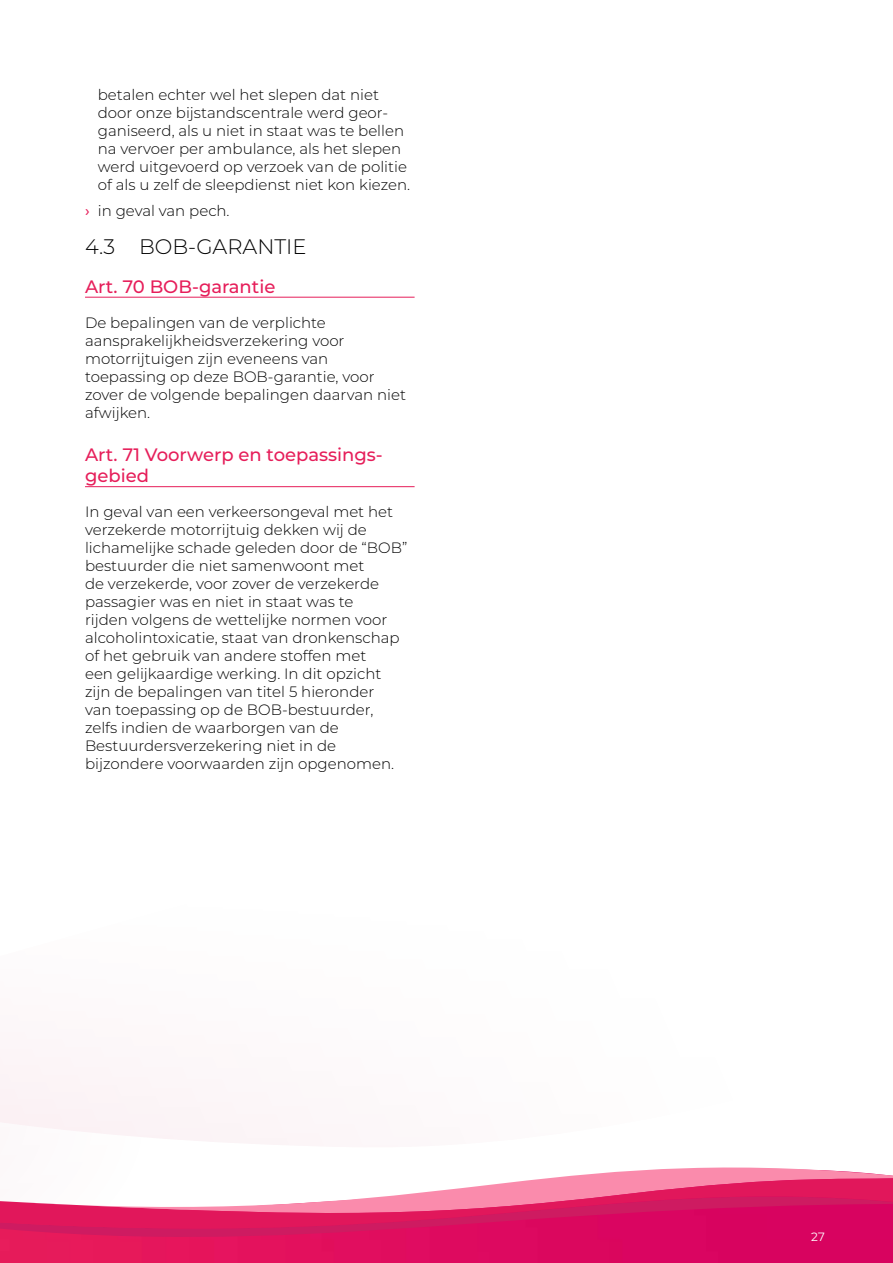
<style>
.page{position:relative;width:893px;height:1263px;background:#fff}
.page>*{position:absolute;margin:0;border:0;box-sizing:border-box;transform-origin:0 0}
.t1{font:300 21px "Belfius 21";color:#000}
.t2{font:500 18px/21.6px "Belfius 21";color:#e61e5a}
.t3{font:300 15px/18px "Belfius 21";color:#000}
.t4{font:12px "Belfius 21";color:#fff}
.s1{font-weight:500;color:#e61e5a}
</style>
<div class="page">
<div style="left:0;top:1057px;width:287px;height:83px;background:#fcf5f7"></div>
<svg style="left:194px;top:1140px;width:95px;height:5px"></svg>
<svg style="left:0;top:1167px;width:893px;height:96px"></svg>
<hr style="left:85px;top:297px;width:330px;height:1px;background:#e61e5a">
<hr style="left:85px;top:486px;width:330px;height:1px;background:#e61e5a">
<p class="t3" style="left:98px;top:85px;width:314px">betalen echter wel het slepen dat niet door onze bijstandscentrale werd geor&shy;ganiseerd, als u niet in staat was te bellen na vervoer per ambulance, als het slepen werd uitgevoerd op verzoek van de politie of als u zelf de sleepdienst niet kon kiezen.</p>
<p class="t3" style="left:85px;top:202px;width:146px"><span class="s1">›</span> in geval van pech.</p>
<h1 class="t1" style="left:85px;top:234px;width:223px">4.3 BOB-GARANTIE</h1>
<p class="t2" style="left:85px;top:275px;width:192px">Art. 70 BOB-garantie</p>
<p class="t3" style="left:85px;top:313px;width:322px">De bepalingen van de verplichte aansprakelijkheidsverzekering voor motorrijtuigen zijn eveneens van toepassing op deze BOB-garantie, voor zover de volgende bepalingen daarvan niet afwijken.</p>
<p class="t2" style="left:85px;top:443px;width:297px">Art. 71 Voorwerp en toepassings&shy;gebied</p>
<p class="t3" style="left:85px;top:503px;width:324px">In geval van een verkeersongeval met het verzekerde motorrijtuig dekken wij de lichamelijke schade geleden door de “BOB” bestuurder die niet samenwoont met<br>de verzekerde, voor zover de verzekerde passagier was en niet in staat was te<br>rijden volgens de wettelijke normen voor alcoholintoxicatie, staat van dronkenschap of het gebruik van andere stoffen met<br>een gelijkaardige werking. In dit opzicht zijn de bepalingen van titel 5 hieronder<br>van toepassing op de BOB-bestuurder, zelfs indien de waarborgen van de Bestuurdersverzekering niet in de bijzondere voorwaarden zijn opgenomen.</p>
<p class="t4" style="left:811px;top:1229px;width:15px">27</p>
</div>
